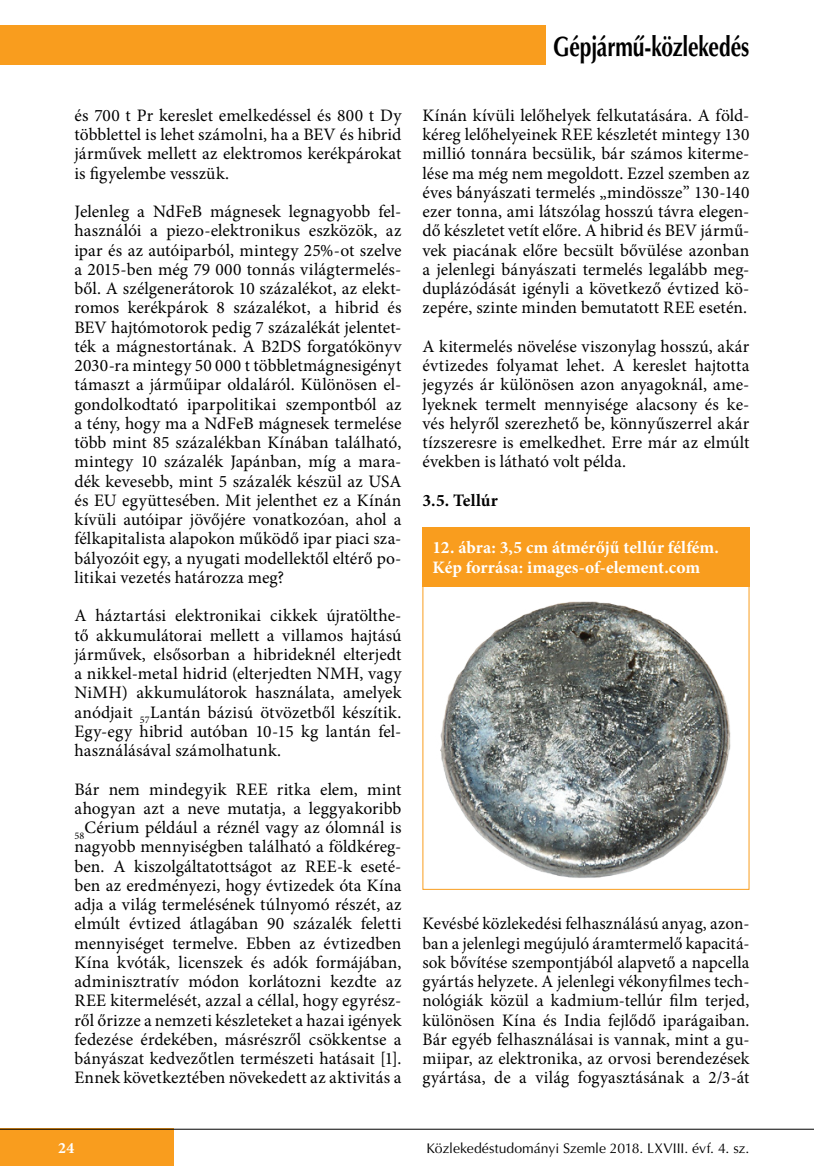
<style>
.page{position:relative;width:814px;height:1166px;background:#fff}
.page>*{position:absolute;margin:0;border:0;box-sizing:border-box;transform-origin:0 0}
.t1{font:700 28px "Optima CE";letter-spacing:-.005em;color:#000;scale:.75 1}
.t2{font:17.5px/19.2px "Minion Pro";letter-spacing:.005em;color:#000;text-align:justify}
.t3{font:700 17.5px/19.2px "Minion Pro";color:#fff}
.t4{font:700 17.5px "Minion Pro";letter-spacing:.005em;color:#000}
.t5{font:700 15.75px "Minion Pro";color:#fff}
.t6{font:14px "Optima CE";color:#000}
</style>
<div class="page">
<div style="left:0;top:25px;width:546px;height:39px;background:#f99d1e"></div>
<div style="left:0;top:1129px;width:174px;height:37px;background:#f99d1e"></div>
<hr style="left:0;top:1129px;width:814px;height:1px;background:#000">
<img style="left:440px;top:601px;width:291px;height:277px">
<div style="left:422px;top:527px;width:327px;height:59px;background:#f99d1e"></div>
<p class="t2" style="left:74px;top:106px;width:328px">és 700 t Pr kereslet emelkedéssel és 800 t Dy többlettel is lehet számolni, ha a BEV és hibrid járművek mellett az elektromos kerékpárokat is figyelembe vesszük.</p>
<p class="t2" style="left:74px;top:202px;width:328px">Jelenleg a NdFeB mágnesek legnagyobb fel&shy;használói a piezo-elektronikus eszközök, az ipar és az autóiparból, mintegy 25%-ot szelve a 2015-ben még 79 000 tonnás világtermelés&shy;ből. A szélgenerátorok 10 százalékot, az elekt&shy;romos kerékpárok 8 százalékot, a hibrid és BEV hajtómotorok pedig 7 százalékát jelentet&shy;ték a mágnestortának. A B2DS forgatókönyv 2030-ra mintegy 50 000 t többletmágnesigényt támaszt a járműipar oldaláról. Különösen el&shy;gondolkodtató iparpolitikai szempontból az a tény, hogy ma a NdFeB mágnesek termelése több mint 85 százalékban Kínában található, mintegy 10 százalék Japánban, míg a mara&shy;dék kevesebb, mint 5 százalék készül az USA és EU együttesében. Mit jelenthet ez a Kínán kívüli autóipar jövőjére vonatkozóan, ahol a félkapitalista alapokon működő ipar piaci sza&shy;bályozóit egy, a nyugati modellektől eltérő po&shy;litikai vezetés határozza meg?</p>
<p class="t2" style="left:74px;top:606px;width:328px">A háztartási elektronikai cikkek újratölthe&shy;tő akkumulátorai mellett a villamos hajtású járművek, elsősorban a hibrideknél elterjedt a nikkel-metal hidrid (elterjedten NMH, vagy NiMH) akkumulátorok használata, amelyek anódjait <sub>57</sub>Lantán bázisú ötvözetből készítik.<br>Egy-egy hibrid autóban 10-15 kg lantán fel&shy;használásával számolhatunk.</p>
<p class="t2" style="left:74px;top:779px;width:328px">Bár nem mindegyik REE ritka elem, mint ahogyan azt a neve mutatja, a leggyakoribb <sub>58</sub>Cérium például a réznél vagy az ólomnál is nagyobb mennyiségben található a földkéreg&shy;ben. A kiszolgáltatottságot az REE-k eseté&shy;ben az eredményezi, hogy évtizedek óta Kína adja a világ termelésének túlnyomó részét, az elmúlt évtized átlagában 90 százalék feletti mennyiséget termelve. Ebben az évtizedben Kína kvóták, licenszek és adók formájában, adminisztratív módon korlátozni kezdte az REE kitermelését, azzal a céllal, hogy egyrész&shy;ről őrizze a nemzeti készleteket a hazai igények fedezése érdekében, másrészről csökkentse a bányászat kedvezőtlen természeti hatásait [1].<br>Ennek következtében növekedett az aktivitás a</p>
<h1 class="t1" style="left:553px;top:28px;width:263px">Gépjármű-közlekedés</h1>
<p class="t2" style="left:422px;top:106px;width:328px">Kínán kívüli lelőhelyek felkutatására. A föld&shy;kéreg lelőhelyeinek REE készletét mintegy 130 millió tonnára becsülik, bár számos kiterme&shy;lése ma még nem megoldott. Ezzel szemben az éves bányászati termelés „mindössze” 130-140 ezer tonna, ami látszólag hosszú távra elegen&shy;dő készletet vetít előre. A hibrid és BEV jármű&shy;vek piacának előre becsült bővülése azonban a jelenlegi bányászati termelés legalább meg&shy;duplázódását igényli a következő évtized kö&shy;zepére, szinte minden bemutatott REE esetén.</p>
<p class="t2" style="left:422px;top:337px;width:328px">A kitermelés növelése viszonylag hosszú, akár évtizedes folyamat lehet. A kereslet hajtotta jegyzés ár különösen azon anyagoknál, ame&shy;lyeknek termelt mennyisége alacsony és ke&shy;vés helyről szerezhető be, könnyűszerrel akár tízszeresre is emelkedhet. Erre már az elmúlt években is látható volt példa.</p>
<p class="t4" style="left:422px;top:488px;width:77px">3.5. Tellúr</p>
<p class="t3" style="left:432px;top:538px;width:288px">12. ábra: 3,5 cm átmérőjű tellúr félfém.<br>Kép forrása: images-of-element.com</p>
<p class="t2" style="left:422px;top:914px;width:328px">Kevésbé közlekedési felhasználású anyag, azon&shy;ban a jelenlegi megújuló áramtermelő kapacitá&shy;sok bővítése szempontjából alapvető a napcella gyártás helyzete. A jelenlegi vékonyfilmes tech&shy;nológiák közül a kadmium-tellúr film terjed, különösen Kína és India fejlődő iparágaiban.<br>Bár egyéb felhasználásai is vannak, mint a gu&shy;miipar, az elektronika, az orvosi berendezések gyártása, de a világ fogyasztásának a 2/3-át</p>
<p class="t5" style="left:58px;top:1137px;width:18px">24</p>
<p class="t6" style="left:426px;top:1139px;width:324px">Közlekedéstudományi Szemle 2018. LXVIII. évf. 4. sz.</p>
</div>
